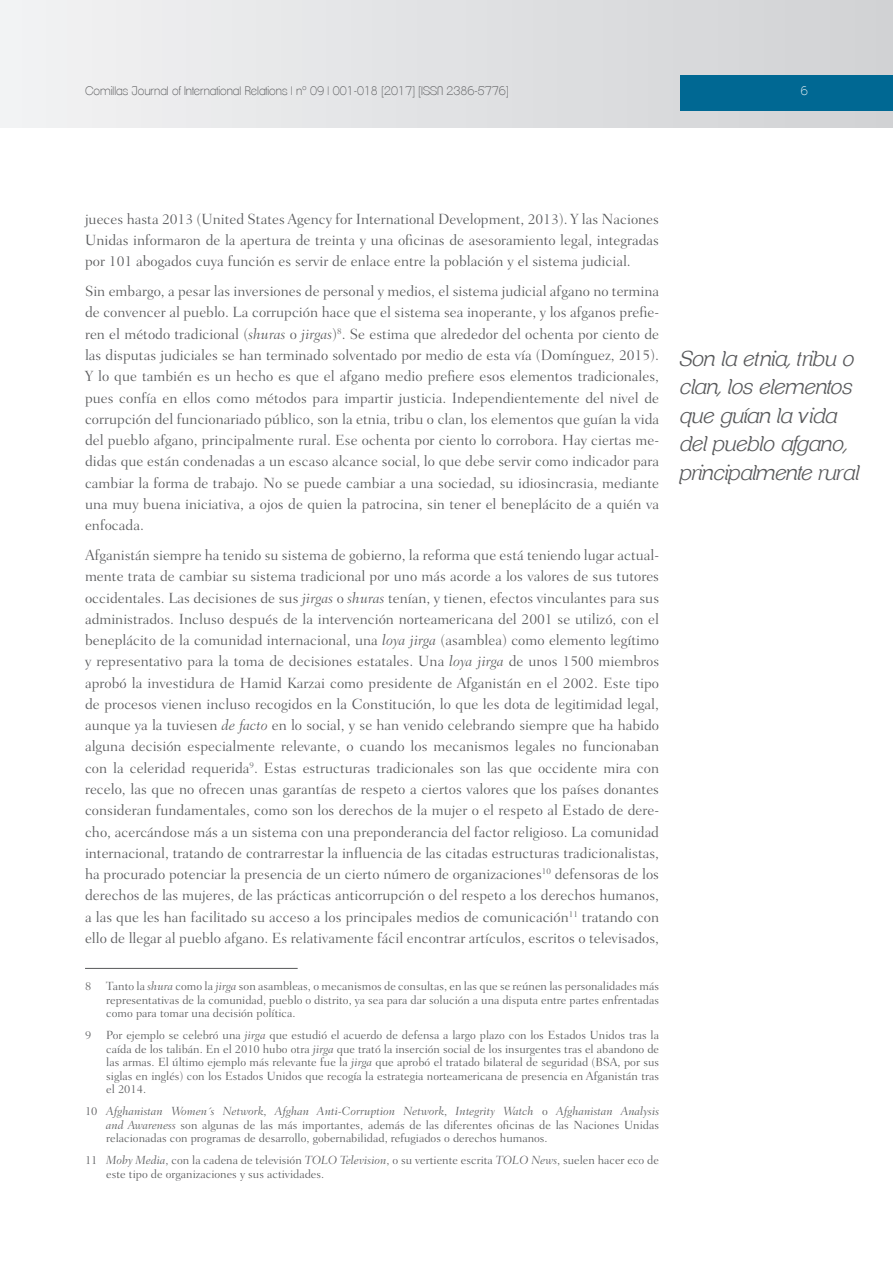
<style>
.page{position:relative;width:893px;height:1263px;background:#fff}
.page>*{position:absolute;margin:0;border:0;box-sizing:border-box;transform-origin:0 0}
.t1{font:italic 300 21px/28.5px "Clemente P Daf";color:#57585a}
.t2{font:300 15px/21.3px "Fairfield LH";color:#57585a;text-align:justify}
.t3{font:300 12px/13.5px "Fairfield LH";color:#57585a;text-align:justify}
.t4{font:200 12px "Clemente P Dac";color:#57585a}
.t5{font:200 12px "Clemente P Dac";color:#fff}
.s1{font-style:italic}
</style>
<div class="page">
<div style="left:0;top:0;width:893px;height:128px;background:linear-gradient(to right,#f2f3f4,#d0d2d4)"></div>
<div style="left:680px;top:75px;width:213px;height:36px;background:#006893"></div>
<hr style="left:85px;top:968px;width:213px;height:1px;background:#57585a">
<p class="t4" style="left:85px;top:83px;width:425px">Comillas Journal of International Relations | nº 09 | 001-018 [2017] [ISSN 2386-5776]</p>
<p class="t5" style="left:801px;top:83px;width:8px">6</p>
<p class="t2" style="left:85px;top:208px;width:576px">jueces hasta 2013 (United States Agency for International Development, 2013). Y las Naciones Unidas informaron de la apertura de treinta y una oficinas de asesoramiento legal, integradas por 101 abogados cuya función es servir de enlace entre la población y el sistema judicial.</p>
<p class="t2" style="left:85px;top:281px;width:576px">Sin embargo, a pesar las inversiones de personal y medios, el sistema judicial afgano no termina de convencer al pueblo. La corrupción hace que el sistema sea inoperante, y los afganos prefie&shy;ren el método tradicional (<span class="s1">shuras</span> o <span class="s1">jirgas</span>)<sup>8</sup>. Se estima que alrededor del ochenta por ciento de las disputas judiciales se han terminado solventado por medio de esta vía (Domínguez, 2015).<br>Y lo que también es un hecho es que el afgano medio prefiere esos elementos tradicionales, pues confía en ellos como métodos para impartir justicia. Independientemente del nivel de corrupción del funcionariado público, son la etnia, tribu o clan, los elementos que guían la vida del pueblo afgano, principalmente rural. Ese ochenta por ciento lo corrobora. Hay ciertas me&shy;didas que están condenadas a un escaso alcance social, lo que debe servir como indicador para cambiar la forma de trabajo. No se puede cambiar a una sociedad, su idiosincrasia, mediante una muy buena iniciativa, a ojos de quien la patrocina, sin tener el beneplácito de a quién va enfocada.</p>
<p class="t2" style="left:85px;top:544px;width:576px">Afganistán siempre ha tenido su sistema de gobierno, la reforma que está teniendo lugar actual&shy;mente trata de cambiar su sistema tradicional por uno más acorde a los valores de sus tutores occidentales. Las decisiones de sus <span class="s1">jirgas</span> o <span class="s1">shuras</span> tenían, y tienen, efectos vinculantes para sus administrados. Incluso después de la intervención norteamericana del 2001 se utilizó, con el beneplácito de la comunidad internacional, una <span class="s1">loya jirga</span> (asamblea) como elemento legítimo y representativo para la toma de decisiones estatales. Una <span class="s1">loya jirga</span> de unos 1500 miembros aprobó la investidura de Hamid Karzai como presidente de Afganistán en el 2002. Este tipo de procesos vienen incluso recogidos en la Constitución, lo que les dota de legitimidad legal, aunque ya la tuviesen <span class="s1">de facto</span> en lo social, y se han venido celebrando siempre que ha habido alguna decisión especialmente relevante, o cuando los mecanismos legales no funcionaban con la celeridad requerida<sup>9</sup>. Estas estructuras tradicionales son las que occidente mira con recelo, las que no ofrecen unas garantías de respeto a ciertos valores que los países donantes consideran fundamentales, como son los derechos de la mujer o el respeto al Estado de dere&shy;cho, acercándose más a un sistema con una preponderancia del factor religioso. La comunidad internacional, tratando de contrarrestar la influencia de las citadas estructuras tradicionalistas, ha procurado potenciar la presencia de un cierto número de organizaciones<sup>10</sup> defensoras de los derechos de las mujeres, de las prácticas anticorrupción o del respeto a los derechos humanos, a las que les han facilitado su acceso a los principales medios de comunicación<sup>11</sup> tratando con ello de llegar al pueblo afgano. Es relativamente fácil encontrar artículos, escritos o televisados,</p>
<p class="t3" style="left:85px;top:980px;width:8px">8</p>
<p class="t3" style="left:106px;top:980px;width:554px">Tanto la <span class="s1">shura</span> como la <span class="s1">jirga</span> son asambleas, o mecanismos de consultas, en las que se reúnen las personalidades más representativas de la comunidad, pueblo o distrito, ya sea para dar solución a una disputa entre partes enfrentadas como para tomar una decisión política.</p>
<p class="t3" style="left:85px;top:1029px;width:8px">9</p>
<p class="t3" style="left:106px;top:1029px;width:554px">Por ejemplo se celebró una <span class="s1">jirga</span> que estudió el acuerdo de defensa a largo plazo con los Estados Unidos tras la caída de los talibán. En el 2010 hubo otra <span class="s1">jirga</span> que trató la inserción social de los insurgentes tras el abandono de las armas. El último ejemplo más relevante fue la <span class="s1">jirga</span> que aprobó el tratado bilateral de seguridad (BSA, por sus siglas en inglés) con los Estados Unidos que recogía la estrategia norteamericana de presencia en Afganistán tras el 2014.</p>
<p class="t3" style="left:106px;top:1105px;width:554px;text-indent:-21px">10 <span class="s1">Afghanistan Women´s Network</span>, <span class="s1">Afghan Anti-Corruption Network</span>, <span class="s1">Integrity Watch</span> o <span class="s1">Afghanistan Analysis and Awareness</span> son algunas de las más importantes, además de las diferentes oficinas de las Naciones Unidas relacionadas con programas de desarrollo, gobernabilidad, refugiados o derechos humanos.</p>
<p class="t3" style="left:106px;top:1154px;width:554px;text-indent:-21px">11 <span class="s1">Moby Media</span>, con la cadena de televisión <span class="s1">TOLO Television</span>, o su vertiente escrita <span class="s1">TOLO News</span>, suelen hacer eco de este tipo de organizaciones y sus actividades.</p>
<h1 class="t1" style="left:680px;top:344px;width:181px">Son la etnia, tribu o clan, los elementos que guían la vida del pueblo afgano, principalmente rural</h1>
</div>
